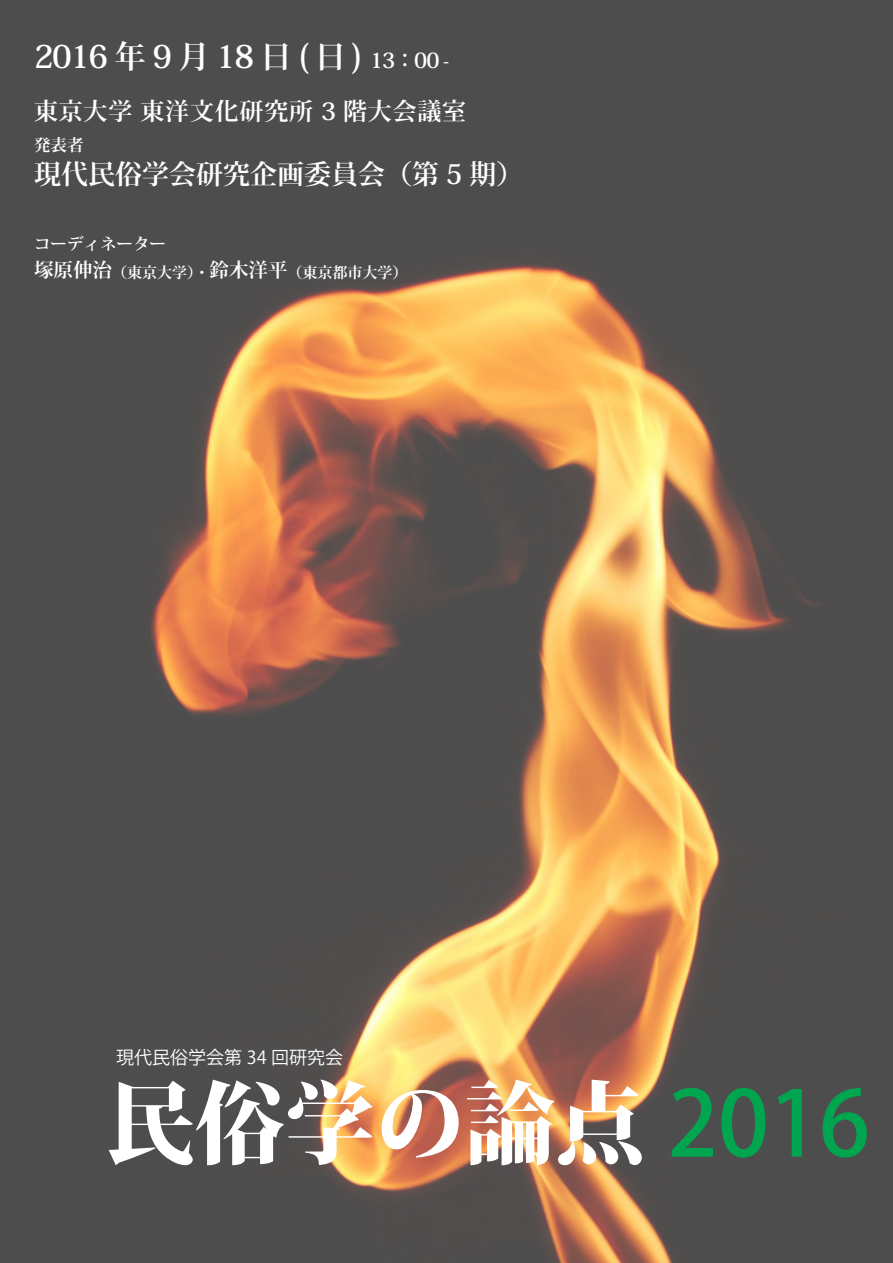
<style>
.page{position:relative;width:893px;height:1263px;background:#fff}
.page>*{position:absolute;margin:0;border:0;box-sizing:border-box;transform-origin:0 0}
.t1{font:800 90px "Koz Min Pro";color:#fff}
.t2{font:700 31.5px "Koz Min Pro";letter-spacing:.2em;color:#fff}
.t3{font:700 27px "Koz Min Pro";color:#fff}
.t4{font:700 24px "Koz Min Pro";letter-spacing:.035em;color:#fff}
.t5{font:18px "Koz Go Pro";color:#fff}
.t6{font:700 16.5px "Koz Min Pro";color:#fff}
.t7{font:700 15px "Koz Min Pro";color:#fff}
.s1{font-size:21px}
.s2{font-size:19.5px}
.s3{font-family:"Koz Go Pro";font-weight:500;color:#00a54f}
</style>
<div class="page">
<img style="left:0;top:0;width:893px;height:1263px">
<h2 class="t2" style="left:34px;top:33px;width:417px">2016年9月18日(日) <span class="s1">13：00 -</span></h2>
<h3 class="t4" style="left:34px;top:94px;width:434px">東京大学 東洋文化研究所 3 階大会議室</h3>
<p class="t6" style="left:34px;top:133px;width:51px">発表者</p>
<h3 class="t3" style="left:34px;top:155px;width:491px">現代民俗学会研究企画委員会（第 5 期）</h3>
<p class="t6" style="left:34px;top:232px;width:134px">コーディネーター</p>
<p class="t7" style="left:34px;top:261px;width:375px"><span class="s2">塚原伸治</span>（東京大学）・<span class="s2">鈴木洋平</span>（東京都市大学）</p>
<p class="t5" style="left:116px;top:1045px;width:228px">現代民俗学会第 34 回研究会</p>
<h1 class="t1" style="left:105px;top:1056px;width:766px">民俗学の論点 <span class="s3">2016</span></h1>
</div>
